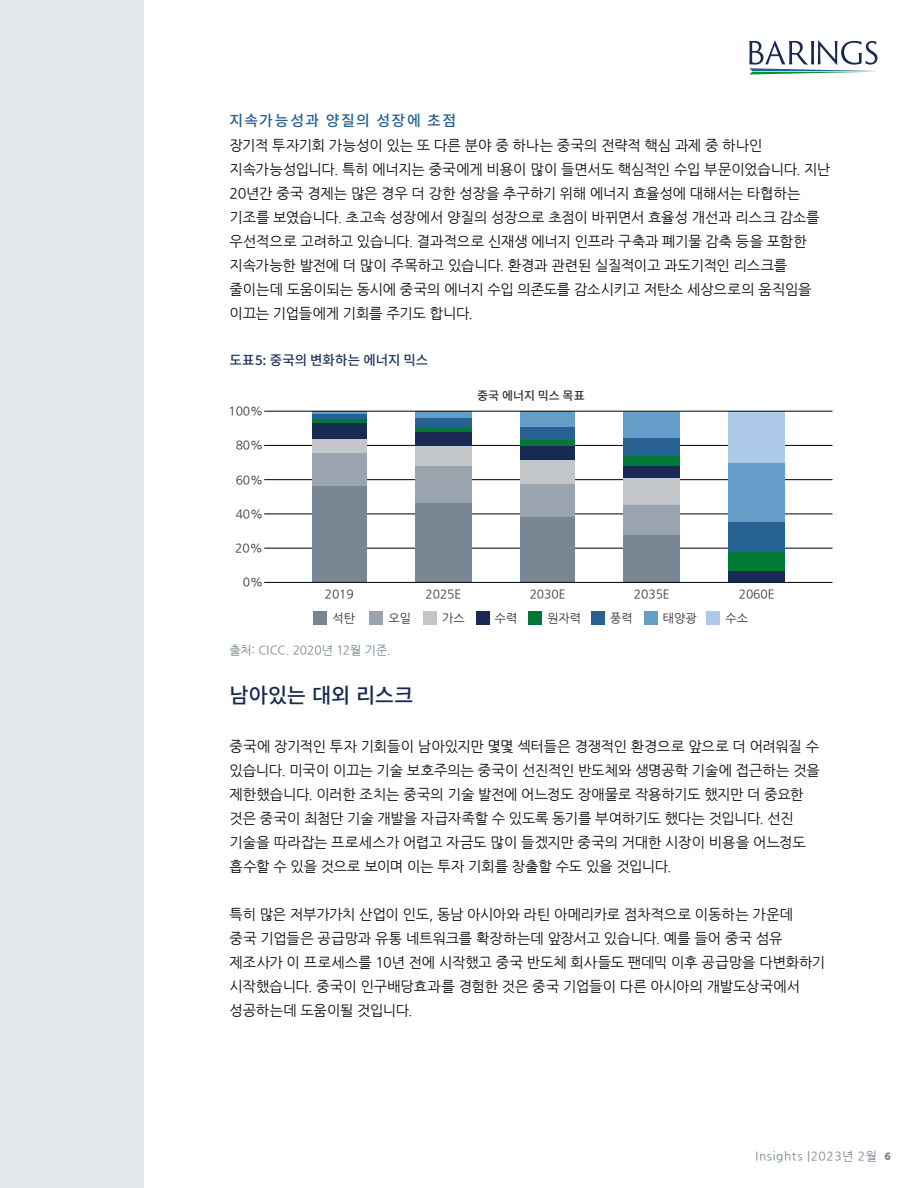
<style>
.page{position:relative;width:918px;height:1188px;background:#fff}
.page>*{position:absolute;margin:0;border:0;box-sizing:border-box;transform-origin:0 0}
.t1{font:500 21px "Source Han Sans KR";letter-spacing:-.01em;color:#182a54}
.t2{font:500 15px "Source Han Sans KR";letter-spacing:.09em;color:#276092}
.t3{font:14.25px/24px "Nanum Gothic";letter-spacing:-.01em;color:#0d0d0d}
.t4{font:500 13.5px "Source Han Sans KR";letter-spacing:.005em;color:#23355d}
.t5{font:12px "Nanum Gothic";color:#333132}
.t6{font:12px "Nanum Gothic";letter-spacing:-.005em;color:#768693}
.t7{font:12px "Nanum Gothic";letter-spacing:.035em;color:#768693}
.t8{font:500 12px "Source Han Sans KR";color:#333132}
.s1{font-family:"Museo Sans 900";font-size:10.5px}
</style>
<div class="page">
<svg style="left:749px;top:40px;width:129px;height:35px"></svg>
<div style="left:314px;top:612px;width:13px;height:13px;background:#768693"></div>
<div style="left:370px;top:612px;width:13px;height:13px;background:#99a4ae"></div>
<div style="left:423px;top:612px;width:14px;height:13px;background:#c3c6c8"></div>
<div style="left:476px;top:612px;width:14px;height:13px;background:#182a54"></div>
<div style="left:528px;top:612px;width:14px;height:13px;background:#007934"></div>
<div style="left:591px;top:612px;width:14px;height:13px;background:#276092"></div>
<div style="left:644px;top:612px;width:14px;height:13px;background:#649ec8"></div>
<div style="left:707px;top:612px;width:13px;height:13px;background:#adc9e8"></div>
<hr style="left:264px;top:445px;width:568px;height:1px;background:#000">
<hr style="left:264px;top:479px;width:568px;height:1px;background:#000">
<hr style="left:264px;top:514px;width:568px;height:1px;background:#000">
<hr style="left:264px;top:548px;width:568px;height:1px;background:#000">
<div style="left:520px;top:516px;width:55px;height:66px;background:#768693"></div>
<div style="left:520px;top:484px;width:55px;height:32px;background:#99a4ae"></div>
<div style="left:520px;top:459px;width:55px;height:25px;background:#c3c6c8"></div>
<div style="left:520px;top:446px;width:55px;height:13px;background:#182a54"></div>
<div style="left:520px;top:439px;width:55px;height:7px;background:#007934"></div>
<div style="left:520px;top:426px;width:55px;height:13px;background:#276092"></div>
<div style="left:520px;top:411px;width:55px;height:15px;background:#649ec8"></div>
<div style="left:415px;top:503px;width:57px;height:79px;background:#768693"></div>
<div style="left:415px;top:466px;width:57px;height:37px;background:#99a4ae"></div>
<div style="left:415px;top:446px;width:57px;height:20px;background:#c3c6c8"></div>
<div style="left:415px;top:432px;width:57px;height:14px;background:#182a54"></div>
<div style="left:415px;top:427px;width:57px;height:5px;background:#007934"></div>
<div style="left:415px;top:418px;width:57px;height:9px;background:#276092"></div>
<div style="left:415px;top:411px;width:57px;height:7px;background:#649ec8"></div>
<div style="left:312px;top:485px;width:55px;height:97px;background:#768693"></div>
<div style="left:312px;top:453px;width:55px;height:32px;background:#99a4ae"></div>
<div style="left:312px;top:439px;width:55px;height:14px;background:#c3c6c8"></div>
<div style="left:312px;top:423px;width:55px;height:16px;background:#182a54"></div>
<hr style="left:312px;top:419px;width:55px;height:4px;background:#007934">
<div style="left:312px;top:414px;width:55px;height:5px;background:#276092"></div>
<hr style="left:312px;top:411px;width:55px;height:3px;background:#649ec8">
<div style="left:729px;top:571px;width:56px;height:11px;background:#182a54"></div>
<div style="left:729px;top:551px;width:56px;height:20px;background:#007934"></div>
<div style="left:729px;top:522px;width:56px;height:29px;background:#276092"></div>
<div style="left:729px;top:463px;width:56px;height:59px;background:#649ec8"></div>
<div style="left:729px;top:411px;width:56px;height:52px;background:#adc9e8"></div>
<div style="left:624px;top:535px;width:56px;height:47px;background:#768693"></div>
<div style="left:624px;top:505px;width:56px;height:30px;background:#99a4ae"></div>
<div style="left:624px;top:478px;width:56px;height:27px;background:#c3c6c8"></div>
<div style="left:624px;top:466px;width:56px;height:12px;background:#182a54"></div>
<div style="left:624px;top:456px;width:56px;height:10px;background:#007934"></div>
<div style="left:624px;top:437px;width:56px;height:19px;background:#276092"></div>
<div style="left:624px;top:412px;width:56px;height:25px;background:#649ec8"></div>
<hr style="left:264px;top:411px;width:568px;height:1px;background:#000">
<hr style="left:264px;top:582px;width:568px;height:1px;background:#000">
<div style="left:0;top:0;width:144px;height:1188px;background:#e4e7e9"></div>
<p class="t2" style="left:230px;top:112px;width:228px">지속가능성과 양질의 성장에 초점</p>
<p class="t3" style="left:230px;top:134px;width:602px">장기적 투자기회 가능성이 있는 또 다른 분야 중 하나는 중국의 전략적 핵심 과제 중 하나인 지속가능성입니다. 특히 에너지는 중국에게 비용이 많이 들면서도 핵심적인 수입 부문이었습니다. 지난 20년간 중국 경제는 많은 경우 더 강한 성장을 추구하기 위해 에너지 효율성에 대해서는 타협하는 기조를 보였습니다. 초고속 성장에서 양질의 성장으로 초점이 바뀌면서 효율성 개선과 리스크 감소를 우선적으로 고려하고 있습니다. 결과적으로 신재생 에너지 인프라 구축과 폐기물 감축 등을 포함한 지속가능한 발전에 더 많이 주목하고 있습니다. 환경과 관련된 실질적이고 과도기적인 리스크를 줄이는데 도움이되는 동시에 중국의 에너지 수입 의존도를 감소시키고 저탄소 세상으로의 움직임을 이끄는 기업들에게 기회를 주기도 합니다.</p>
<p class="t4" style="left:230px;top:353px;width:200px">도표5: 중국의 변화하는 에너지 믹스</p>
<p class="t5" style="left:228px;top:405px;width:36px">100%</p>
<p class="t5" style="left:236px;top:440px;width:29px">80%</p>
<p class="t5" style="left:236px;top:474px;width:29px">60%</p>
<p class="t5" style="left:236px;top:508px;width:29px">40%</p>
<p class="t5" style="left:235px;top:542px;width:29px">20%</p>
<p class="t5" style="left:243px;top:577px;width:22px">0%</p>
<p class="t8" style="left:477px;top:389px;width:109px">중국 에너지 믹스 목표</p>
<p class="t5" style="left:325px;top:589px;width:31px">2019</p>
<p class="t5" style="left:426px;top:589px;width:37px">2025E</p>
<p class="t5" style="left:530px;top:589px;width:37px">2030E</p>
<p class="t5" style="left:634px;top:589px;width:37px">2035E</p>
<p class="t5" style="left:739px;top:589px;width:37px">2060E</p>
<p class="t5" style="left:332px;top:612px;width:24px">석탄</p>
<p class="t5" style="left:388px;top:612px;width:24px">오일</p>
<p class="t5" style="left:442px;top:612px;width:24px">가스</p>
<p class="t5" style="left:495px;top:612px;width:24px">수력</p>
<p class="t5" style="left:547px;top:612px;width:35px">원자력</p>
<p class="t5" style="left:610px;top:612px;width:24px">풍력</p>
<p class="t5" style="left:663px;top:612px;width:35px">태양광</p>
<p class="t5" style="left:725px;top:612px;width:24px">수소</p>
<p class="t6" style="left:230px;top:644px;width:163px">출처: CICC. 2020년 12월 기준.</p>
<h1 class="t1" style="left:230px;top:683px;width:186px">남아있는 대외 리스크</h1>
<p class="t3" style="left:230px;top:735px;width:592px">중국에 장기적인 투자 기회들이 남아있지만 몇몇 섹터들은 경쟁적인 환경으로 앞으로 더 어려워질 수 있습니다. 미국이 이끄는 기술 보호주의는 중국이 선진적인 반도체와 생명공학 기술에 접근하는 것을 제한했습니다. 이러한 조치는 중국의 기술 발전에 어느정도 장애물로 작용하기도 했지만 더 중요한 것은 중국이 최첨단 기술 개발을 자급자족할 수 있도록 동기를 부여하기도 했다는 것입니다. 선진 기술을 따라잡는 프로세스가 어렵고 자금도 많이 들겠지만 중국의 거대한 시장이 비용을 어느정도 흡수할 수 있을 것으로 보이며 이는 투자 기회를 창출할 수도 있을 것입니다.</p>
<p class="t3" style="left:230px;top:903px;width:597px">특히 많은 저부가가치 산업이 인도, 동남 아시아와 라틴 아메리카로 점차적으로 이동하는 가운데<br>중국 기업들은 공급망과 유통 네트워크를 확장하는데 앞장서고 있습니다. 예를 들어 중국 섬유 제조사가 이 프로세스를 10년 전에 시작했고 중국 반도체 회사들도 팬데믹 이후 공급망을 다변화하기 시작했습니다. 중국이 인구배당효과를 경험한 것은 중국 기업들이 다른 아시아의 개발도상국에서 성공하는데 도움이될 것입니다.</p>
<p class="t7" style="left:755px;top:1150px;width:137px">Insights |2023년 2월 <span class="s1">6</span></p>
</div>
